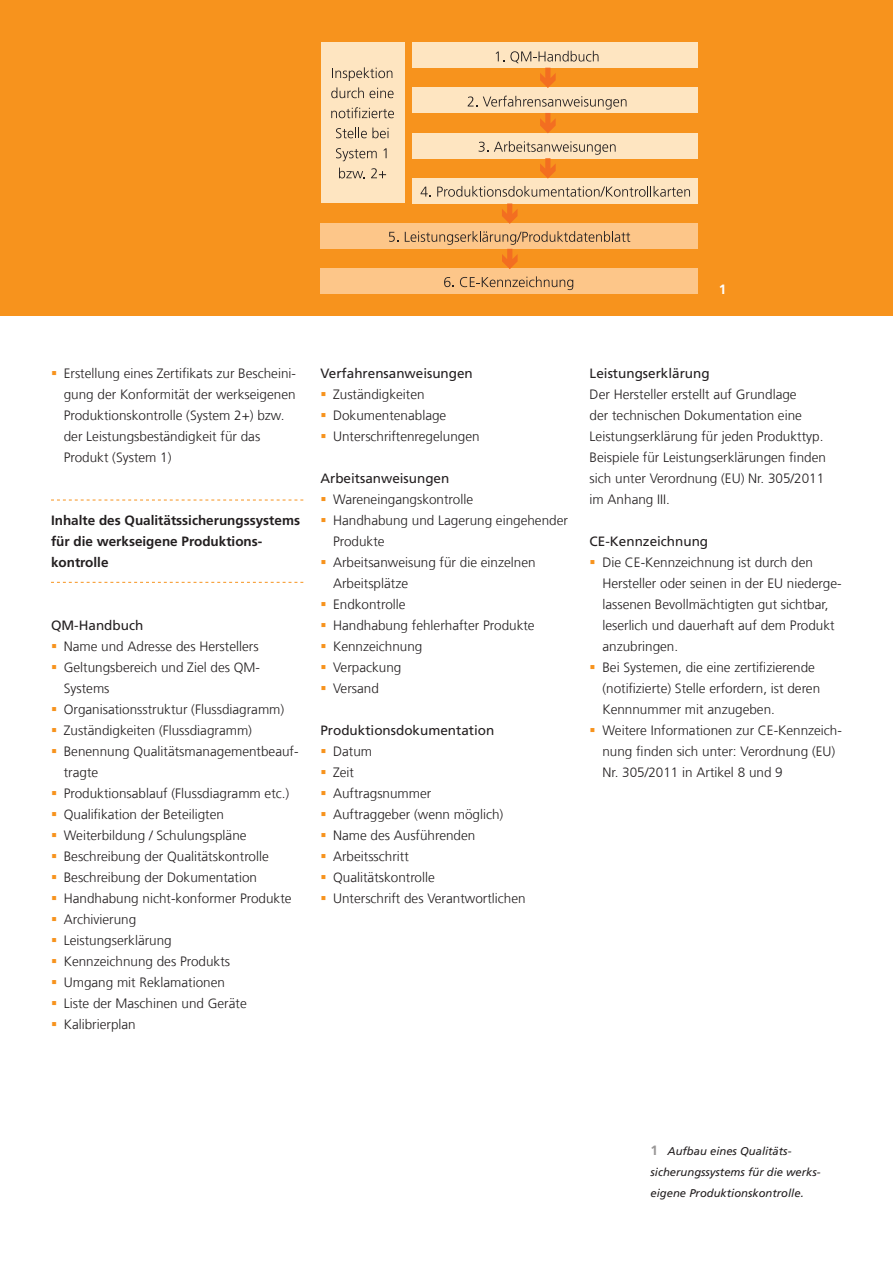
<style>
.page{position:relative;width:893px;height:1263px;background:#fff}
.page>*{position:absolute;margin:0;border:0;box-sizing:border-box;transform-origin:0 0}
.t1{font:300 13.5px/21px "Frutiger LT Com";color:#231f20}
.t2{font:13.5px "Frutiger LT Com";color:#231f20}
.t3{font:700 13.5px/21px "Frutiger LT Com";color:#231f20}
.t4{font:700 13.5px "Frutiger LT Com";color:#fff}
.t5{font:italic 11.25px/21px "Frutiger LT Com";color:#231f20}
.s1{font-weight:700;font-style:normal;font-size:13.5px;color:#999797}
</style>
<div class="page">
<div style="left:0;top:0;width:893px;height:315px;background:#f7931d"></div>
<svg style="left:51px;top:500px;width:252px;height:1px"></svg>
<svg style="left:51px;top:582px;width:252px;height:1px"></svg>
<div style="left:321px;top:42px;width:84px;height:161px;background:#fee5c1"></div>
<div style="left:413px;top:42px;width:285px;height:26px;background:#fee5c1"></div>
<div style="left:413px;top:88px;width:285px;height:25px;background:#fee5c1"></div>
<div style="left:413px;top:133px;width:285px;height:25px;background:#fee5c1"></div>
<div style="left:413px;top:178px;width:285px;height:25px;background:#fee5c1"></div>
<div style="left:321px;top:223px;width:377px;height:26px;background:#fdc689"></div>
<div style="left:321px;top:269px;width:377px;height:25px;background:#fdc689"></div>
<svg style="left:496px;top:51px;width:8px;height:10px"></svg>
<svg style="left:468px;top:96px;width:9px;height:10px"></svg>
<svg style="left:479px;top:142px;width:9px;height:10px"></svg>
<svg style="left:421px;top:187px;width:10px;height:10px"></svg>
<svg style="left:437px;top:186px;width:253px;height:11px"></svg>
<svg style="left:389px;top:232px;width:9px;height:10px"></svg>
<svg style="left:444px;top:277px;width:10px;height:10px"></svg>
<svg style="left:460px;top:276px;width:113px;height:14px"></svg>
<svg style="left:332px;top:67px;width:60px;height:14px"></svg>
<svg style="left:331px;top:87px;width:63px;height:11px"></svg>
<svg style="left:331px;top:107px;width:63px;height:11px"></svg>
<svg style="left:336px;top:127px;width:53px;height:11px"></svg>
<svg style="left:336px;top:148px;width:41px;height:13px"></svg>
<svg style="left:383px;top:148px;width:4px;height:10px"></svg>
<svg style="left:339px;top:168px;width:26px;height:10px"></svg>
<svg style="left:371px;top:168px;width:15px;height:10px"></svg>
<svg style="left:510px;top:51px;width:88px;height:37px"></svg>
<svg style="left:483px;top:96px;width:143px;height:37px"></svg>
<svg style="left:494px;top:141px;width:122px;height:38px"></svg>
<svg style="left:502px;top:203px;width:16px;height:21px"></svg>
<svg style="left:405px;top:231px;width:225px;height:38px"></svg>
<p class="t4" style="left:719px;top:281px;width:9px">1</p>
<p class="t1" style="left:64px;top:363px;width:234px">Erstellung eines Zertifikats zur Bescheini&shy;gung der Konformität der werkseigenen Produktionskontrolle (System 2+) bzw. der Leistungsbeständigkeit für das Produkt (System 1)</p>
<p class="t3" style="left:51px;top:510px;width:251px">Inhalte des Qualitätssicherungssystems für die werkseigene Produktions&shy;kontrolle</p>
<p class="t2" style="left:51px;top:617px;width:94px">QM-Handbuch</p>
<p class="t1" style="left:64px;top:636px;width:236px">Name und Adresse des Herstellers<br>Geltungsbereich und Ziel des QM-<br>Systems<br>Organisationsstruktur (Flussdiagramm)<br>Zuständigkeiten (Flussdiagramm)<br>Benennung Qualitätsmanagementbeauf&shy;tragte<br>Produktionsablauf (Flussdiagramm etc.)<br>Qualifikation der Beteiligten<br>Weiterbildung / Schulungspläne<br>Beschreibung der Qualitätskontrolle<br>Beschreibung der Dokumentation<br>Handhabung nicht-konformer Produkte<br>Archivierung<br>Leistungserklärung<br>Kennzeichnung des Produkts<br>Umgang mit Reklamationen<br>Liste der Maschinen und Geräte<br>Kalibrierplan</p>
<p class="t2" style="left:320px;top:366px;width:154px">Verfahrensanweisungen</p>
<p class="t1" style="left:333px;top:384px;width:148px">Zuständigkeiten<br>Dokumentenablage<br>Unterschriftenregelungen</p>
<p class="t2" style="left:320px;top:471px;width:131px">Arbeitsanweisungen</p>
<p class="t1" style="left:333px;top:489px;width:236px">Wareneingangskontrolle<br>Handhabung und Lagerung eingehender<br>Produkte<br>Arbeitsanweisung für die einzelnen<br>Arbeitsplätze<br>Endkontrolle<br>Handhabung fehlerhafter Produkte<br>Kennzeichnung<br>Verpackung<br>Versand</p>
<p class="t2" style="left:320px;top:723px;width:176px">Produktionsdokumentation</p>
<p class="t1" style="left:333px;top:741px;width:194px">Datum<br>Zeit<br>Auftragsnummer<br>Auftraggeber (wenn möglich)<br>Name des Ausführenden<br>Arbeitsschritt<br>Qualitätskontrolle<br>Unterschrift des Verantwortlichen</p>
<p class="t2" style="left:590px;top:365px;width:122px">Leistungserklärung</p>
<p class="t1" style="left:590px;top:384px;width:238px">Der Hersteller erstellt auf Grundlage<br>der technischen Dokumentation eine Leistungserklärung für jeden Produkttyp.<br>Beispiele für Leistungserklärungen finden sich unter Verordnung (EU) Nr. 305/2011 im Anhang III.</p>
<p class="t2" style="left:590px;top:533px;width:120px">CE-Kennzeichnung</p>
<p class="t1" style="left:602px;top:552px;width:241px">Die CE-Kennzeichnung ist durch den Hersteller oder seinen in der EU niederge&shy;lassenen Bevollmächtigten gut sichtbar, leserlich und dauerhaft auf dem Produkt anzubringen.<br>Bei Systemen, die eine zertifizierende (notifizierte) Stelle erfordern, ist deren Kennnummer mit anzugeben.<br>Weitere Informationen zur CE-Kennzeich&shy;nung finden sich unter: Verordnung (EU)<br>Nr. 305/2011 in Artikel 8 und 9</p>
<p class="t5" style="left:651px;top:1141px;width:172px"><span class="s1">1</span> Aufbau eines Qualitäts&shy;sicherungssystems für die werks&shy;eigene Produktionskontrolle.</p>
</div>
